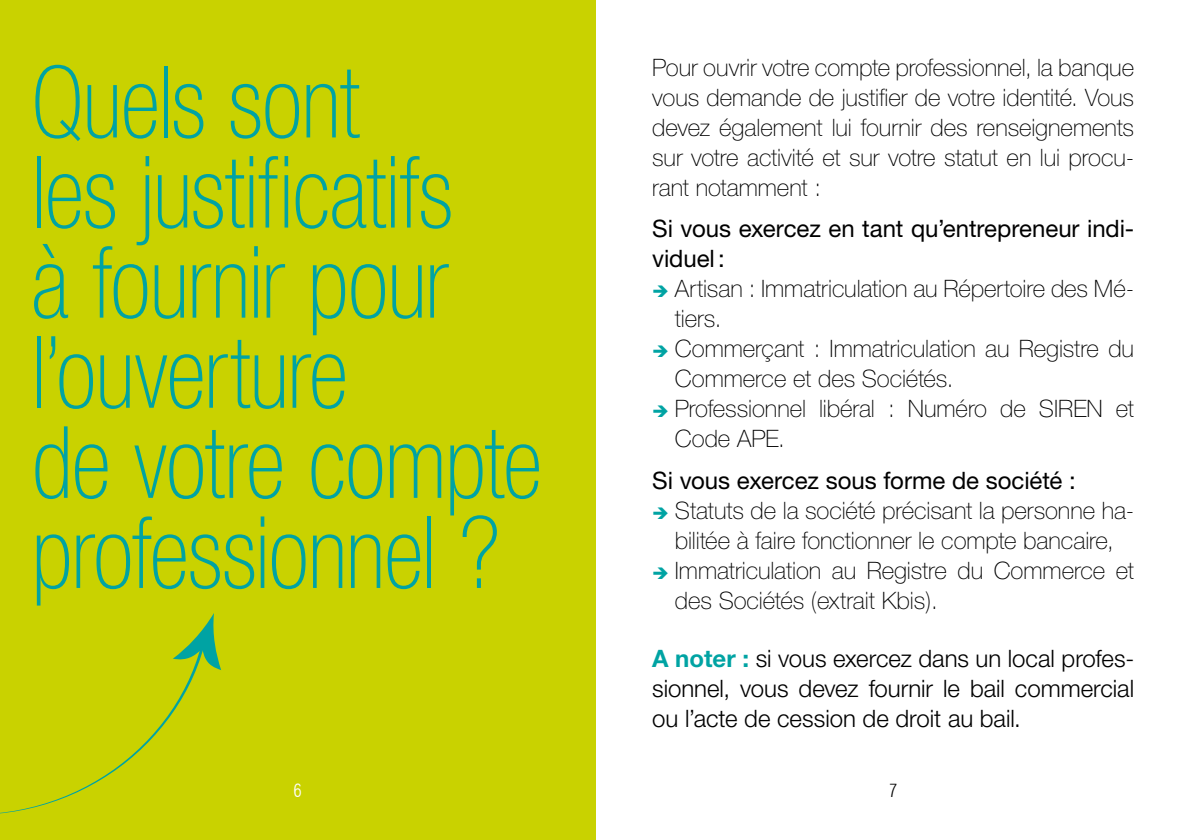
<style>
.page{position:relative;width:1191px;height:840px;background:#fff}
.page>*{position:absolute;margin:0;border:0;box-sizing:border-box;transform-origin:0 0}
.t1{font:100 condensed 100px/90px "Helvetica Neue";letter-spacing:-.01em;color:#00a3a3;scale:.96 1}
.t2{font:100 24px/30px "Helvetica Neue";letter-spacing:-.005em;color:#000}
.t3{font:300 24px/30px "Helvetica Neue";color:#000;text-align:justify}
.t4{font:24px/30px "Helvetica Neue";letter-spacing:-.005em;color:#000}
.t5{font:300 condensed 18px "Swiss 721 BT";color:#fff}
.t6{font:300 condensed 18px "Swiss 721 BT";color:#000}
.s1{font-weight:700;color:#00a3a3}
</style>
<div class="page">
<div style="left:0;top:0;width:595px;height:839px;background:#c9d200"></div>
<svg style="left:0;top:613px;width:221px;height:201px"></svg>
<h1 class="t1" style="left:32px;top:56px;width:533px">Quels sont<br>les justificatifs<br>à fournir pour l’ouverture<br>de votre compte professionnel ?</h1>
<p class="t2" style="left:652px;top:52px;width:483px;text-align:justify">Pour ouvrir votre compte professionnel, la banque vous demande de justifier de votre identité. Vous devez également lui fournir des renseignements sur votre activité et sur votre statut en lui procu&shy;rant notamment :</p>
<p class="t4" style="left:652px;top:213px;width:483px">Si vous exercez en tant qu’entrepreneur indi&shy;viduel:</p>
<p class="t2" style="left:675px;top:273px;width:461px">Artisan : Immatriculation au Répertoire des Mé&shy;tiers.<br>Commerçant : Immatriculation au Registre du<br>Commerce et des Sociétés.<br>Professionnel libéral : Numéro de SIREN et<br>Code APE.</p>
<p class="t4" style="left:652px;top:464px;width:425px">Si vous exercez sous forme de société :</p>
<p class="t2" style="left:675px;top:495px;width:461px">Statuts de la société précisant la personne ha&shy;bilitée à faire fonctionner le compte bancaire, Immatriculation au Registre du Commerce et des Sociétés (extrait Kbis).</p>
<p class="t3" style="left:652px;top:643px;width:483px"><span class="s1">A noter :</span> si vous exercez dans un local profes&shy;sionnel, vous devez fournir le bail commercial ou l’acte de cession de droit au bail.</p>
<p class="t5" style="left:293px;top:779px;width:10px">6</p>
<p class="t6" style="left:889px;top:779px;width:10px">7</p>
</div>
